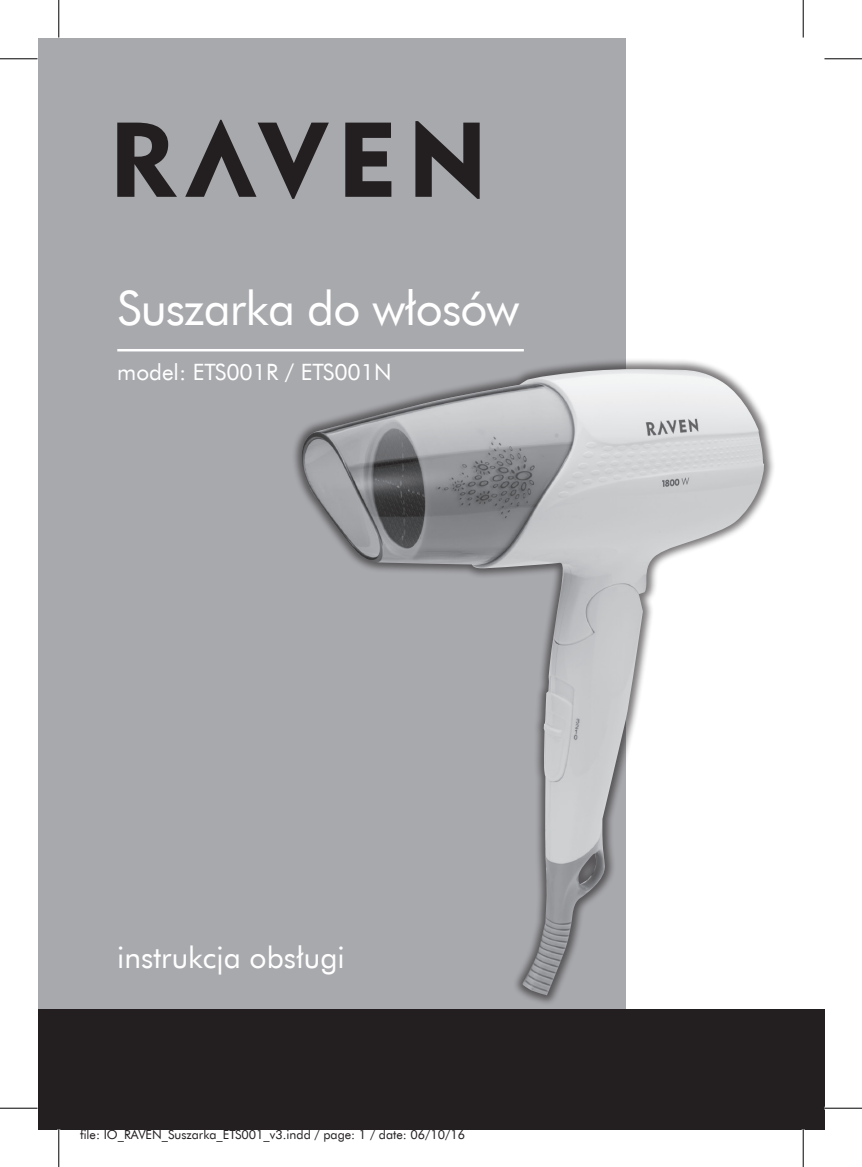
<style>
.page{position:relative;width:862px;height:1167px;background:#fff}
.page>*{position:absolute;margin:0;border:0;box-sizing:border-box;transform-origin:0 0}
.t1{font:47.5px "Futura EU";letter-spacing:-.02em;color:#fff}
.t2{font:30px "Futura EU";color:#fff}
.t3{font:22.5px "Futura EU";color:#fff}
.t4{font:12.5px "Futura EU";color:#231f20}
</style>
<div class="page">
<div style="left:38px;top:38px;width:786px;height:1091px;background:#a8a9ad"></div>
<svg style="left:117px;top:123px;width:60px;height:74px"></svg>
<svg style="left:415px;top:121px;width:64px;height:78px"></svg>
<svg style="left:185px;top:120px;width:144px;height:79px"></svg>
<svg style="left:345px;top:123px;width:46px;height:74px"></svg>
<div style="left:626px;top:38px;width:198px;height:1091px;background:#fff"></div>
<hr style="left:117px;top:349px;width:407px;height:2px;background:#fff">
<div style="left:291px;top:357px;width:484px;height:648px;background:#231f20;opacity:.6"></div>
<img style="left:299px;top:369px;width:466px;height:626px">
<div style="left:38px;top:1008px;width:786px;height:121px;background:#231f20"></div>
<hr style="left:0;top:58px;width:38px;height:1px;background:#000">
<hr style="left:824px;top:58px;width:38px;height:1px;background:#000">
<hr style="left:0;top:1107px;width:38px;height:1px;background:#000">
<hr style="left:824px;top:1107px;width:38px;height:1px;background:#000">
<hr style="left:58px;top:0;width:1px;height:37px;background:#000">
<hr style="left:58px;top:1129px;width:1px;height:37px;background:#000">
<hr style="left:802px;top:0;width:1px;height:37px;background:#000">
<hr style="left:802px;top:1129px;width:1px;height:37px;background:#000">
<h1 class="t1" style="left:117px;top:279px;width:403px">Suszarka do włosów</h1>
<h3 class="t3" style="left:117px;top:358px;width:276px">model: ETS001R / ETS001N</h3>
<h2 class="t2" style="left:117px;top:938px;width:229px">instrukcja obsługi</h2>
<p class="t4" style="left:80px;top:1126px;width:387px">file: IO_RAVEN_Suszarka_ETS001_v3.indd / page: 1 / date: 06/10/16</p>
</div>
